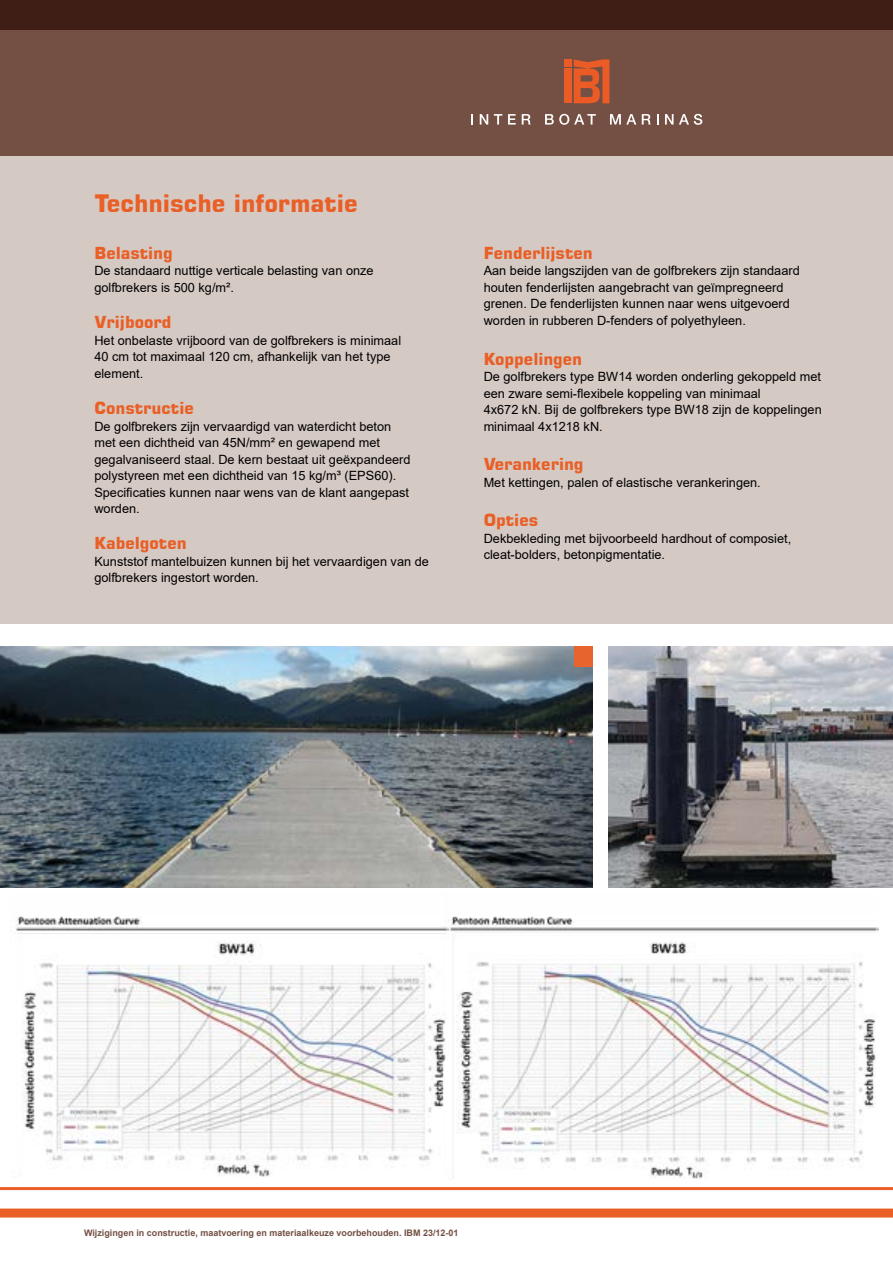
<style>
.page{position:relative;width:893px;height:1263px;background:#fff}
.page>*{position:absolute;margin:0;border:0;box-sizing:border-box;transform-origin:0 0}
.t1{font:700 24px "Square 721 BT";color:#e95f26}
.t2{font:700 16.5px "Square 721 BT";color:#e95f26}
.t3{font:12.75px/16.5px "Arial";color:#000}
.t4{font:700 9px "Arial";color:#745044}
</style>
<div class="page">
<img style="left:10px;top:916px;width:434px;height:262px">
<img style="left:444px;top:916px;width:435px;height:263px">
<img style="left:0;top:646px;width:592px;height:242px">
<img style="left:608px;top:646px;width:285px;height:242px">
<div style="left:574px;top:646px;width:18px;height:21px;background:#e7642c"></div>
<div style="left:0;top:155px;width:893px;height:469px;background:#d5c9c4"></div>
<div style="left:0;top:0;width:893px;height:155px;background:#745044"></div>
<div style="left:0;top:0;width:893px;height:30px;background:#3f1e15"></div>
<svg style="left:471px;top:114px;width:2px;height:11px"></svg>
<svg style="left:480px;top:114px;width:8px;height:11px"></svg>
<svg style="left:494px;top:114px;width:8px;height:11px"></svg>
<svg style="left:508px;top:114px;width:8px;height:11px"></svg>
<svg style="left:522px;top:114px;width:9px;height:11px"></svg>
<svg style="left:545px;top:114px;width:51px;height:11px"></svg>
<svg style="left:610px;top:114px;width:26px;height:11px"></svg>
<svg style="left:642px;top:114px;width:9px;height:11px"></svg>
<svg style="left:665px;top:114px;width:8px;height:11px"></svg>
<svg style="left:679px;top:114px;width:23px;height:11px"></svg>
<svg style="left:574px;top:59px;width:35px;height:44px"></svg>
<div style="left:564px;top:69px;width:7px;height:34px;background:#eb5b25"></div>
<div style="left:564px;top:59px;width:7px;height:8px;background:#eb5b25"></div>
<div style="left:0;top:1208px;width:893px;height:9px;background:#e95f26"></div>
<hr style="left:0;top:1187px;width:893px;height:3px;background:#e95f26">
<h1 class="t1" style="left:94px;top:189px;width:265px">Technische informatie</h1>
<p class="t2" style="left:94px;top:243px;width:80px">Belasting</p>
<p class="t3" style="left:94px;top:263px;width:281px">De standaard nuttige verticale belasting van onze golfbrekers is 500 kg/m².</p>
<p class="t2" style="left:94px;top:312px;width:79px">Vrijboord</p>
<p class="t3" style="left:94px;top:332px;width:308px">Het onbelaste vrijboord van de golfbrekers is minimaal<br>40 cm tot maximaal 120 cm, afhankelijk van het type element.</p>
<p class="t2" style="left:94px;top:398px;width:101px">Constructie</p>
<p class="t3" style="left:94px;top:418px;width:318px">De golfbrekers zijn vervaardigd van waterdicht beton met een dichtheid van 45N/mm² en gewapend met gegalvaniseerd staal. De kern bestaat uit geëxpandeerd polystyreen met een dichtheid van 15 kg/m³ (EPS60).<br>Specificaties kunnen naar wens van de klant aangepast worden.</p>
<p class="t2" style="left:94px;top:533px;width:94px">Kabelgoten</p>
<p class="t3" style="left:94px;top:553px;width:336px">Kunststof mantelbuizen kunnen bij het vervaardigen van de golfbrekers ingestort worden.</p>
<p class="t2" style="left:484px;top:243px;width:111px">Fenderlijsten</p>
<p class="t3" style="left:484px;top:263px;width:318px">Aan beide langszijden van de golfbrekers zijn standaard houten fenderlijsten aangebracht van geïmpregneerd grenen. De fenderlijsten kunnen naar wens uitgevoerd worden in rubberen D-fenders of polyethyleen.</p>
<p class="t2" style="left:484px;top:349px;width:100px">Koppelingen</p>
<p class="t3" style="left:484px;top:368px;width:340px">De golfbrekers type BW14 worden onderling gekoppeld met een zware semi-flexibele koppeling van minimaal<br>4x672 kN. Bij de golfbrekers type BW18 zijn de koppelingen minimaal 4x1218 kN.</p>
<p class="t2" style="left:484px;top:454px;width:101px">Verankering</p>
<p class="t3" style="left:484px;top:474px;width:279px">Met kettingen, palen of elastische verankeringen.</p>
<p class="t2" style="left:484px;top:510px;width:56px">Opties</p>
<p class="t3" style="left:484px;top:530px;width:309px">Dekbekleding met bijvoorbeeld hardhout of composiet, cleat-bolders, betonpigmentatie.</p>
<p class="t4" style="left:84px;top:1226px;width:376px">Wijzigingen in constructie, maatvoering en materiaalkeuze voorbehouden. IBM 23/12-01</p>
</div>
